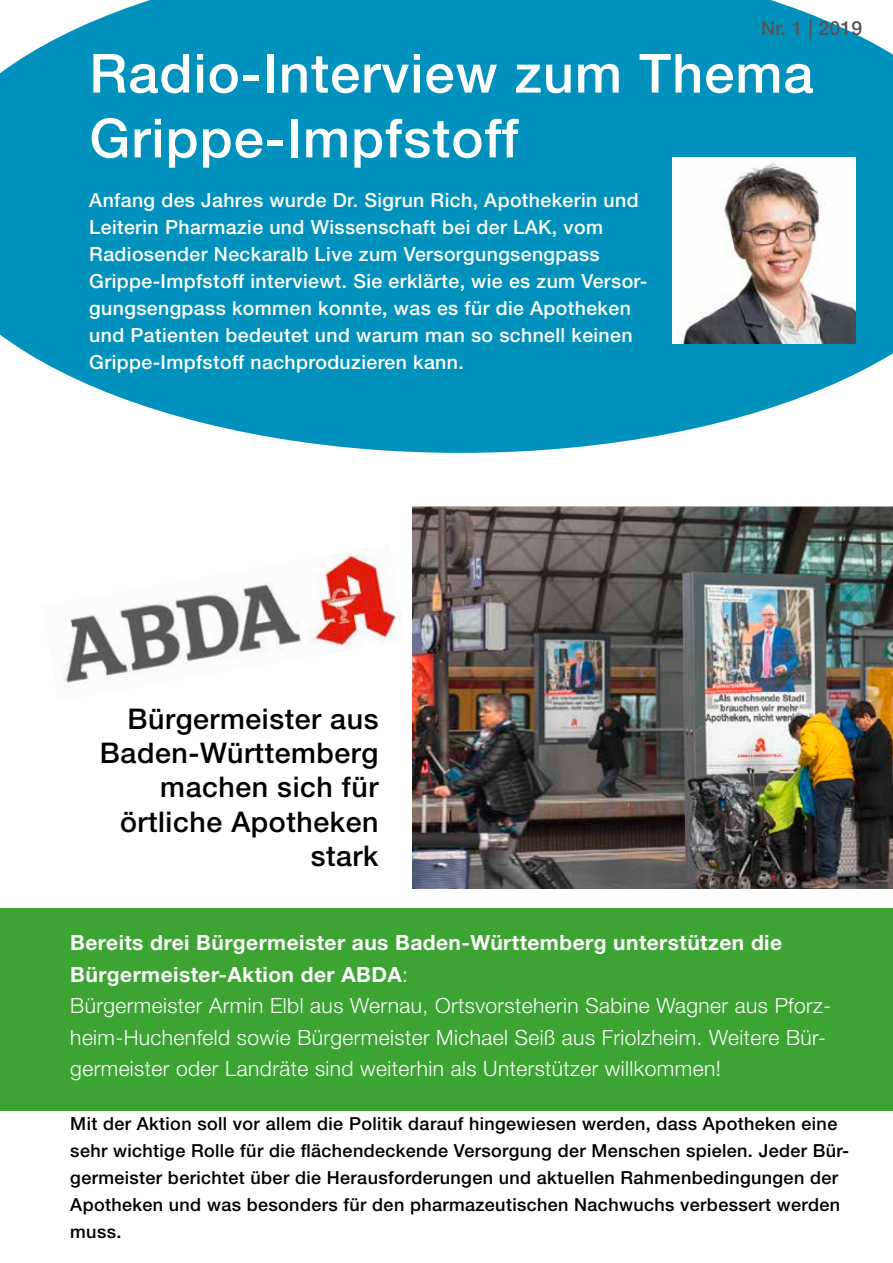
<style>
.page{position:relative;width:893px;height:1263px;background:#fff}
.page>*{position:absolute;margin:0;border:0;box-sizing:border-box;transform-origin:0 0}
.t1{font:500 54px/64.8px "Helvetica Neue LT Std";letter-spacing:.02em;color:#fff}
.t2{font:500 28.5px/34.2px "Helvetica Neue LT Std";letter-spacing:.02em;color:#000;text-align:right}
.t3{font:300 21px/31.5px "Helvetica Neue LT Std";letter-spacing:.02em;color:#fff}
.t4{font:500 19.5px/27px "Helvetica Neue LT Std";letter-spacing:.02em;color:#fff}
.t5{font:500 19.5px "Helvetica Neue LT Std";letter-spacing:.01em;color:#565655}
.t6{font:500 18px/27px "Helvetica Neue LT Std";letter-spacing:.02em;color:#000}
.s1{font-weight:700}
</style>
<div class="page">
<div style="left:0;top:908px;width:893px;height:202px;background:#3ca432"></div>
<img style="left:62px;top:549px;width:338px;height:139px">
<svg style="left:0;top:0;width:893px;height:453px;fill:#0092bd"></svg>
<img style="left:412px;top:507px;width:481px;height:381px">
<img style="left:672px;top:157px;width:183px;height:187px">
<p class="t5" style="left:761px;top:17px;width:103px">Nr. 1 | 2019</p>
<h1 class="t1" style="left:89px;top:40px;width:726px">Radio-Interview zum Thema<br>Grippe-Impfstoff</h1>
<p class="t4" style="left:89px;top:187px;width:560px">Anfang des Jahres wurde Dr. Sigrun Rich, Apothekerin und Leiterin Pharmazie und Wissenschaft bei der LAK, vom Radiosender Neckaralb Live zum Versorgungsengpass Grippe-Impfstoff interviewt. Sie erklärte, wie es zum Versor&shy;gungsengpass kommen konnte, was es für die Apotheken und Patienten bedeutet und warum man so schnell keinen Grippe-Impfstoff nachproduzieren kann.</p>
<h2 class="t2" style="left:100px;top:701px;width:280px">Bürgermeister aus<br>Baden-Württemberg machen sich für örtliche Apotheken stark</h2>
<p class="t3" style="left:70px;top:927px;width:762px"><span class="s1">Bereits drei Bürgermeister aus Baden-Württemberg unterstützen die Bürgermeister-Aktion der ABDA</span>:<br>Bürgermeister Armin Elbl aus Wernau, Ortsvorsteherin Sabine Wagner aus Pforz&shy;heim-Huchenfeld sowie Bürgermeister Michael Seiß aus Friolzheim. Weitere Bür&shy;germeister oder Landräte sind weiterhin als Unterstützer willkommen!</p>
<p class="t6" style="left:70px;top:1110px;width:780px">Mit der Aktion soll vor allem die Politik darauf hingewiesen werden, dass Apotheken eine sehr wichtige Rolle für die flächendeckende Versorgung der Menschen spielen. Jeder Bür&shy;germeister berichtet über die Herausforderungen und aktuellen Rahmenbedingungen der Apotheken und was besonders für den pharmazeutischen Nachwuchs verbessert werden muss.</p>
</div>
